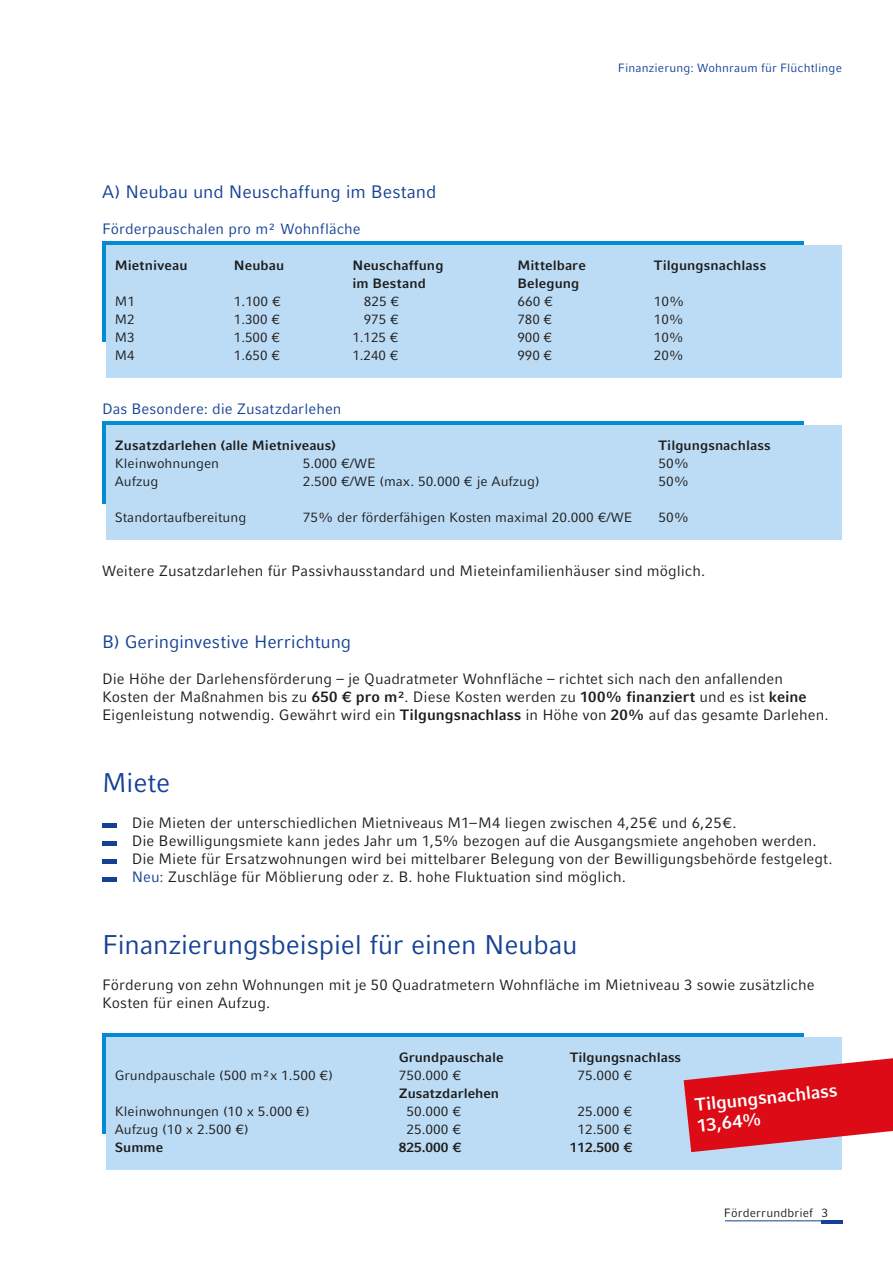
<style>
.page{position:relative;width:893px;height:1263px;background:#fff}
.page>*{position:absolute;margin:0;border:0;box-sizing:border-box;transform-origin:0 0}
.t1{font:27px "Compatil Fact LT";letter-spacing:-.01em;color:#154194}
.t2{font:18px "Compatil Fact LT";letter-spacing:-.005em;color:#154194}
.t3{font:700 18px/21px "Compatil Fact LT";color:#fff}
.t4{font:15px/18px "Compatil Fact LT";letter-spacing:.005em;color:#1d1d1b}
.t5{font:15px "Compatil Fact LT";letter-spacing:.005em;color:#154194}
.t6{font:13.5px "Compatil Fact LT";color:#1d1d1b}
.t7{font:700 13.5px "Compatil Fact LT";color:#1d1d1b}
.t8{font:12px "Compatil Fact LT";letter-spacing:.01em;color:#154194}
.t9{font:12px "Compatil Fact LT";letter-spacing:.015em;color:#1d1d1b}
.s1{font-weight:700}
.s2{color:#154194}
</style>
<div class="page">
<hr style="left:821px;top:1220px;width:22px;height:4px;background:#154194">
<hr style="left:725px;top:1220px;width:118px;height:1px;background:#154194">
<hr style="left:102px;top:824px;width:15px;height:4px;background:#154194">
<hr style="left:102px;top:842px;width:15px;height:4px;background:#154194">
<hr style="left:102px;top:860px;width:15px;height:4px;background:#154194">
<hr style="left:102px;top:878px;width:15px;height:4px;background:#154194">
<div style="left:102px;top:241px;width:702px;height:101px;background:#008bd2"></div>
<div style="left:102px;top:421px;width:702px;height:83px;background:#008bd2"></div>
<div style="left:106px;top:245px;width:736px;height:133px;background:#bcdbf5"></div>
<div style="left:106px;top:425px;width:736px;height:115px;background:#bcdbf5"></div>
<div style="left:102px;top:1033px;width:702px;height:101px;background:#008bd2"></div>
<div style="left:106px;top:1037px;width:736px;height:133px;background:#bcdbf5"></div>
<svg style="left:684px;top:1058px;width:209px;height:94px"></svg>
<p class="t2" style="left:102px;top:181px;width:336px">A) Neubau und Neuschaffung im Bestand</p>
<p class="t5" style="left:102px;top:220px;width:260px">Förderpauschalen pro m² Wohnfläche</p>
<p class="t8" style="left:618px;top:61px;width:226px">Finanzierung: Wohnraum für Flüchtlinge</p>
<p class="t7" style="left:115px;top:257px;width:74px">Mietniveau</p>
<p class="t7" style="left:234px;top:257px;width:52px">Neubau</p>
<p class="t7" style="left:352px;top:257px;width:93px">Neuschaffung</p>
<p class="t7" style="left:517px;top:257px;width:70px">Mittelbare</p>
<p class="t7" style="left:654px;top:257px;width:114px">Tilgungsnachlass</p>
<p class="t7" style="left:352px;top:275px;width:75px">im Bestand</p>
<p class="t7" style="left:517px;top:275px;width:63px">Belegung</p>
<p class="t6" style="left:115px;top:293px;width:22px">M1</p>
<p class="t6" style="left:234px;top:293px;width:49px">1.100 €</p>
<p class="t6" style="left:364px;top:293px;width:37px">825 €</p>
<p class="t6" style="left:517px;top:293px;width:37px">660 €</p>
<p class="t6" style="left:654px;top:293px;width:32px">10%</p>
<p class="t6" style="left:115px;top:311px;width:21px">M2</p>
<p class="t6" style="left:234px;top:311px;width:48px">1.300 €</p>
<p class="t6" style="left:364px;top:311px;width:36px">975 €</p>
<p class="t6" style="left:517px;top:311px;width:36px">780 €</p>
<p class="t6" style="left:654px;top:311px;width:32px">10%</p>
<p class="t6" style="left:115px;top:329px;width:21px">M3</p>
<p class="t6" style="left:234px;top:329px;width:48px">1.500 €</p>
<p class="t6" style="left:352px;top:329px;width:48px">1.125 €</p>
<p class="t6" style="left:517px;top:329px;width:36px">900 €</p>
<p class="t6" style="left:654px;top:329px;width:32px">10%</p>
<p class="t6" style="left:115px;top:347px;width:21px">M4</p>
<p class="t6" style="left:234px;top:347px;width:48px">1.650 €</p>
<p class="t6" style="left:352px;top:347px;width:48px">1.240 €</p>
<p class="t6" style="left:517px;top:347px;width:36px">990 €</p>
<p class="t6" style="left:654px;top:347px;width:32px">20%</p>
<p class="t5" style="left:102px;top:400px;width:241px">Das Besondere: die Zusatzdarlehen</p>
<p class="t7" style="left:115px;top:437px;width:223px">Zusatzdarlehen (alle Mietniveaus)</p>
<p class="t7" style="left:658px;top:437px;width:114px">Tilgungsnachlass</p>
<p class="t6" style="left:115px;top:455px;width:106px">Kleinwohnungen</p>
<p class="t6" style="left:303px;top:455px;width:74px">5.000 €/WE</p>
<p class="t6" style="left:658px;top:455px;width:32px">50%</p>
<p class="t6" style="left:115px;top:473px;width:45px">Aufzug</p>
<p class="t6" style="left:303px;top:473px;width:238px">2.500 €/WE (max. 50.000 € je Aufzug)</p>
<p class="t6" style="left:658px;top:473px;width:32px">50%</p>
<p class="t6" style="left:115px;top:509px;width:133px">Standortaufbereitung</p>
<p class="t6" style="left:303px;top:509px;width:331px">75% der förderfähigen Kosten maximal 20.000 €/WE</p>
<p class="t6" style="left:658px;top:509px;width:32px">50%</p>
<p class="t4" style="left:102px;top:562px;width:605px">Weitere Zusatzdarlehen für Passivhausstandard und Mieteinfamilienhäuser sind möglich.</p>
<p class="t2" style="left:102px;top:631px;width:251px">B) Geringinvestive Herrichtung</p>
<p class="t4" style="left:102px;top:670px;width:728px">Die Höhe der Darlehensförderung – je Quadratmeter Wohnfläche – richtet sich nach den anfallenden<br>Kosten der Maßnahmen bis zu <span class="s1">650 € pro m²</span>. Diese Kosten werden zu <span class="s1">100% finanziert</span> und es ist <span class="s1">keine<br></span>Eigenleistung notwendig. Gewährt wird ein <span class="s1">Tilgungsnachlass</span> in Höhe von <span class="s1">20%</span> auf das gesamte Darlehen.</p>
<h1 class="t1" style="left:102px;top:767px;width:70px">Miete</h1>
<p class="t4" style="left:132px;top:814px;width:702px">Die Mieten der unterschiedlichen Mietniveaus M1–M4 liegen zwischen 4,25€ und 6,25€.<br>Die Bewilligungsmiete kann jedes Jahr um 1,5% bezogen auf die Ausgangsmiete angehoben werden.<br>Die Miete für Ersatzwohnungen wird bei mittelbarer Belegung von der Bewilligungsbehörde festgelegt.<br><span class="s2">Neu:</span> Zuschläge für Möblierung oder z. B. hohe Fluktuation sind möglich.</p>
<h1 class="t1" style="left:102px;top:929px;width:477px">Finanzierungsbeispiel für einen Neubau</h1>
<p class="t4" style="left:102px;top:976px;width:714px">Förderung von zehn Wohnungen mit je 50 Quadratmetern Wohnfläche im Mietniveau 3 sowie zusätzliche<br>Kosten für einen Aufzug.</p>
<p class="t7" style="left:399px;top:1049px;width:106px">Grundpauschale</p>
<p class="t7" style="left:570px;top:1049px;width:113px">Tilgungsnachlass</p>
<p class="t6" style="left:115px;top:1067px;width:220px">Grundpauschale (500 m²x 1.500 €)</p>
<p class="t6" style="left:399px;top:1067px;width:64px">750.000 €</p>
<p class="t6" style="left:577px;top:1067px;width:56px">75.000 €</p>
<p class="t7" style="left:399px;top:1085px;width:102px">Zusatzdarlehen</p>
<p class="t6" style="left:115px;top:1103px;width:196px">Kleinwohnungen (10 x 5.000 €)</p>
<p class="t6" style="left:406px;top:1103px;width:56px">50.000 €</p>
<p class="t6" style="left:577px;top:1103px;width:56px">25.000 €</p>
<p class="t6" style="left:115px;top:1121px;width:136px">Aufzug (10 x 2.500 €)</p>
<p class="t6" style="left:406px;top:1121px;width:56px">25.000 €</p>
<p class="t6" style="left:577px;top:1121px;width:56px">12.500 €</p>
<p class="t7" style="left:115px;top:1139px;width:50px">Summe</p>
<p class="t7" style="left:399px;top:1139px;width:64px">825.000 €</p>
<p class="t7" style="left:570px;top:1139px;width:64px">112.500 €</p>
<p class="t3" style="left:694px;top:1094px;width:145px;rotate:-6deg">Tilgungsnachlass<br>13,64%</p>
<p class="t9" style="left:724px;top:1206px;width:106px">Förderrundbrief 3</p>
</div>
